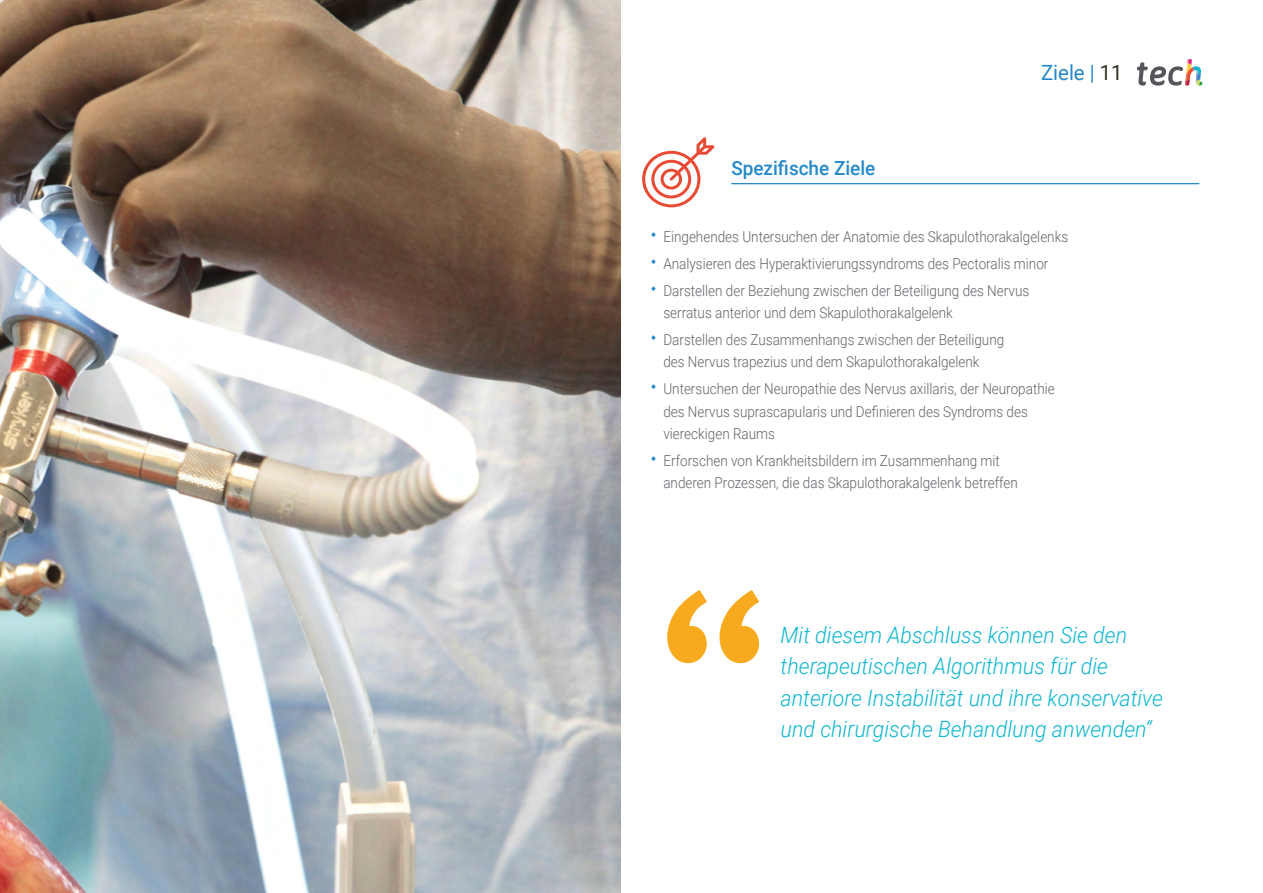
<style>
.page{position:relative;width:1263px;height:893px;background:#fff}
.page>*{position:absolute;margin:0;border:0;box-sizing:border-box;transform-origin:0 0}
.t1{font:italic 300 22.5px/31.5px "Roboto";color:#0fb6cf;scale:.95 1}
.t2{font:21px "Roboto";color:#2488c9}
.t3{font:500 19.5px "Roboto";color:#2488c9}
.t4{font:300 15px/26.7px "Roboto";color:#61646a;scale:.9 1}
.s1{color:#312e20}
</style>
<div class="page">
<svg style="left:642px;top:137px;width:72px;height:70px"></svg>
<hr style="left:731px;top:183px;width:468px;height:1px;background:#2488c9">
<svg style="left:1137px;top:59px;width:65px;height:27px"></svg>
<img style="left:0;top:0;width:621px;height:893px">
<svg style="left:667px;top:590px;width:92px;height:73px"></svg>
<h3 class="t3" style="left:731px;top:155px;width:145px">Spezifische Ziele</h3>
<h2 class="t2" style="left:1041px;top:57px;width:83px">Ziele | <span class="s1">11</span></h2>
<p class="t4" style="left:663px;top:223px;width:451px">Eingehendes Untersuchen der Anatomie des Skapulothorakalgelenks<br>Analysieren des Hyperaktivierungssyndroms des Pectoralis minor<br>Darstellen der Beziehung zwischen der Beteiligung des Nervus</p>
<p class="t4" style="left:663px;top:299px;width:380px">serratus anterior und dem Skapulothorakalgelenk<br>Darstellen des Zusammenhangs zwischen der Beteiligung</p>
<p class="t4" style="left:663px;top:348px;width:436px">des Nervus trapezius und dem Skapulothorakalgelenk<br>Untersuchen der Neuropathie des Nervus axillaris, der Neuropathie</p>
<p class="t4" style="left:663px;top:399px;width:406px;line-height:22.5px">des Nervus suprascapularis und Definieren des Syndroms des viereckigen Raums</p>
<p class="t4" style="left:663px;top:449px;width:395px;line-height:22.5px">Erforschen von Krankheitsbildern im Zusammenhang mit anderen Prozessen, die das Skapulothorakalgelenk betreffen</p>
<h1 class="t1" style="left:781px;top:618px;width:404px">Mit diesem Abschluss können Sie den therapeutischen Algorithmus für die anteriore Instabilität und ihre konservative und chirurgische Behandlung anwenden“</h1>
</div>
